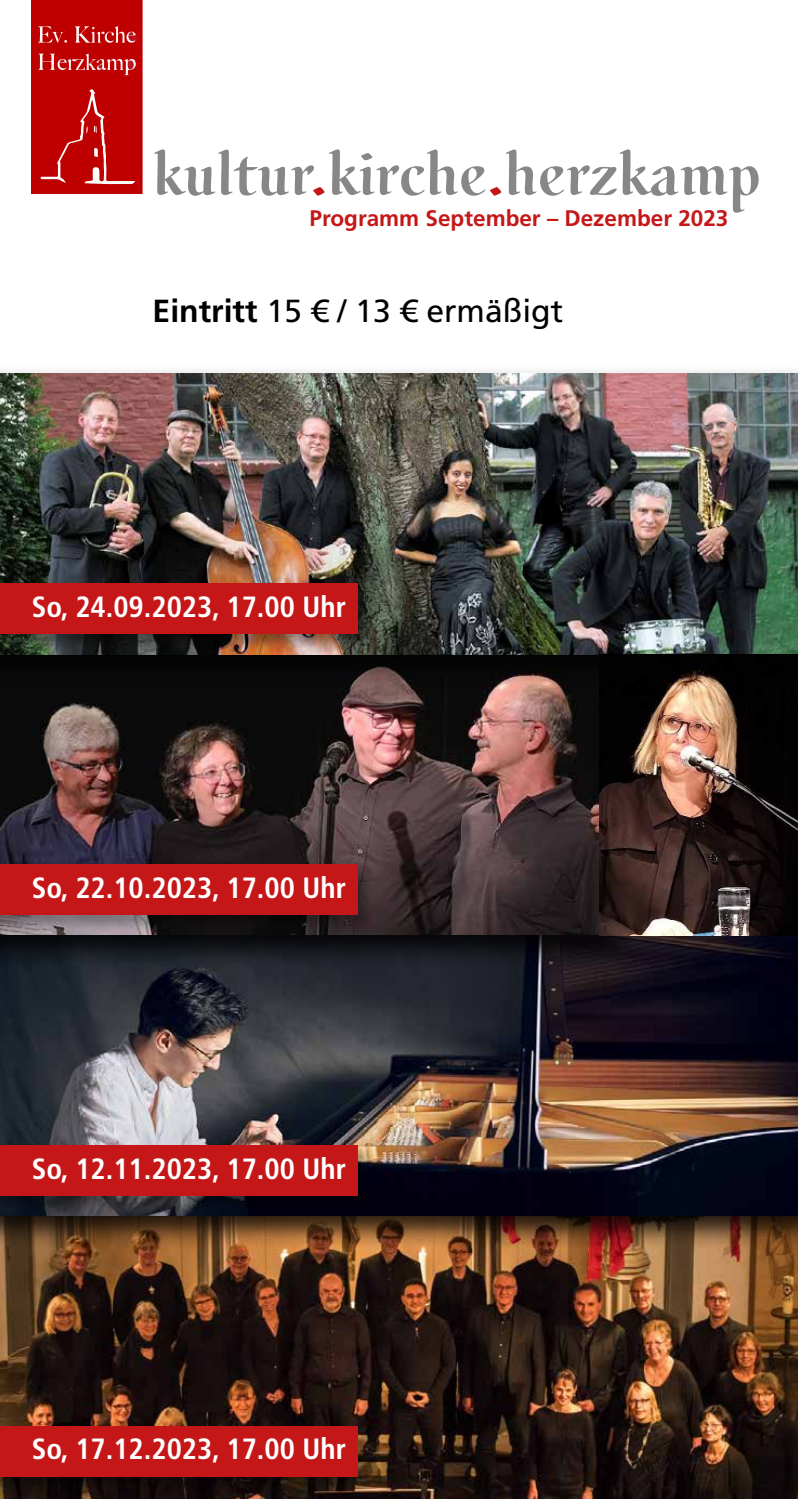
<style>
.page{position:relative;width:798px;height:1499px;background:#fff}
.page>*{position:absolute;margin:0;border:0;box-sizing:border-box;transform-origin:0 0}
.t1{font:700 63.45px "Scrivano";color:#878787;scale:.95 1}
.t2{font:31.95px "Frutiger LT Std";color:#000}
.t3{font:700 condensed 29.25px "Frutiger LT Std";color:#fff}
.t4{font:700 22.5px "Frutiger LT Std";color:#c51718}
.s1{color:#c51718}
.s2{font-weight:700}
</style>
<div class="page">
<svg style="left:32px;top:0;width:111px;height:194px;background:#c21313"></svg>
<img style="left:0;top:1250px;width:797px;height:249px">
<div style="left:0;top:927px;width:797px;height:323px;background:#000;opacity:.85"></div>
<img style="left:0;top:936px;width:797px;height:280px">
<div style="left:0;top:646px;width:638px;height:323px;background:#000;opacity:.85"></div>
<img style="left:0;top:688px;width:599px;height:247px">
<div style="left:0;top:365px;width:797px;height:323px;background:#000;opacity:.85"></div>
<img style="left:0;top:373px;width:797px;height:281px">
<div style="left:0;top:581px;width:377px;height:72px;background:#000;opacity:.35"></div>
<div style="left:0;top:583px;width:357px;height:51px;background:#c51718"></div>
<div style="left:0;top:862px;width:377px;height:72px;background:#000;opacity:.35"></div>
<div style="left:0;top:864px;width:357px;height:50px;background:#c51718"></div>
<div style="left:0;top:1143px;width:377px;height:72px;background:#000;opacity:.35"></div>
<div style="left:0;top:1145px;width:357px;height:50px;background:#c51718"></div>
<div style="left:0;top:1424px;width:377px;height:72px;background:#000;opacity:.35"></div>
<div style="left:0;top:1426px;width:357px;height:50px;background:#c51718"></div>
<img style="left:599px;top:654px;width:198px;height:282px">
<h1 class="t1" style="left:153px;top:137px;width:641px">kultur<span class="s1">.</span>kirche<span class="s1">.</span>herzkamp</h1>
<p class="t4" style="left:309px;top:205px;width:420px">Programm September – Dezember 2023</p>
<p class="t2" style="left:153px;top:292px;width:412px"><span class="s2">Eintritt</span> 15 € / 13 € ermäßigt</p>
<p class="t3" style="left:32px;top:589px;width:315px">So, 24.09.2023, 17.00 Uhr</p>
<p class="t3" style="left:32px;top:870px;width:315px">So, 22.10.2023, 17.00 Uhr</p>
<p class="t3" style="left:41px;top:1149px;width:176px">So 29.01.2023</p>
<p class="t3" style="left:32px;top:1151px;width:315px">So, 12.11.2023, 17.00 Uhr</p>
<p class="t3" style="left:45px;top:1427px;width:303px">So 29.01.2023 17.00 Uhr</p>
<p class="t3" style="left:32px;top:1432px;width:315px">So, 17.12.2023, 17.00 Uhr</p>
</div>
